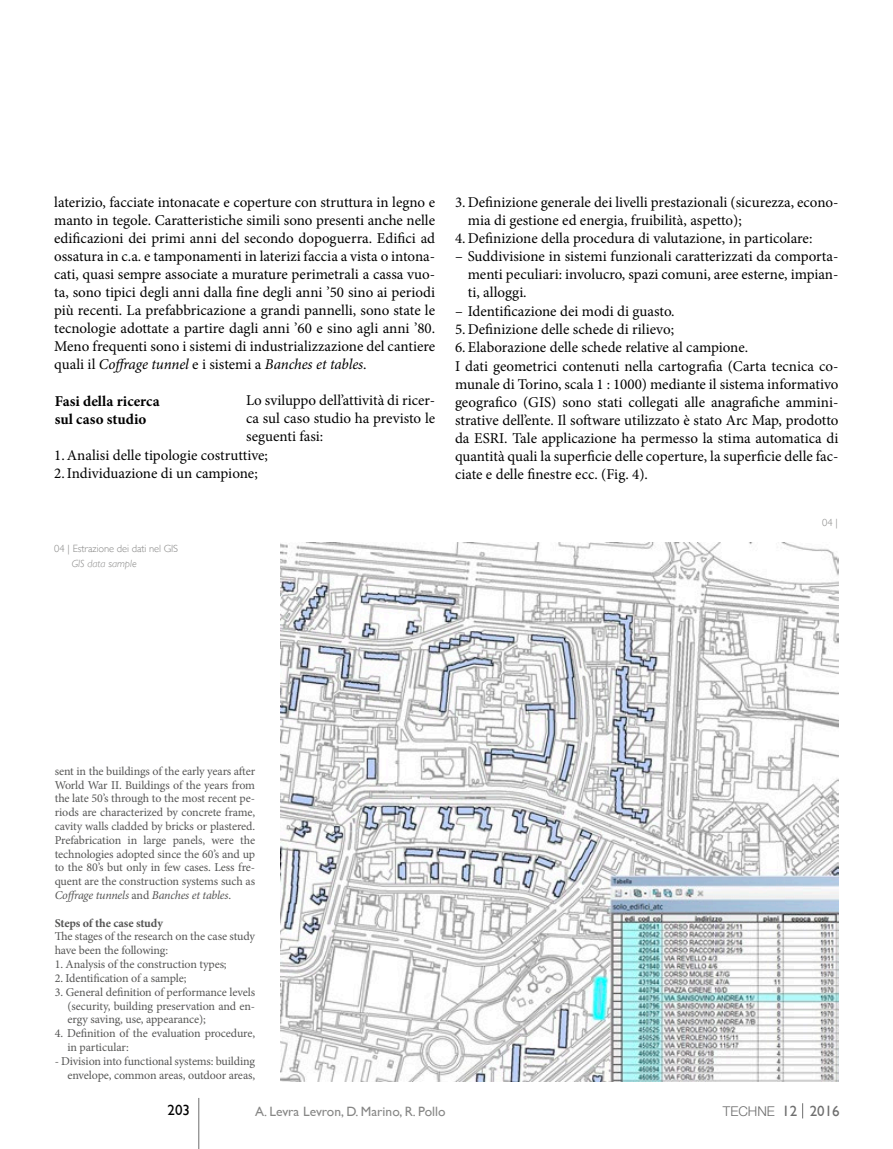
<style>
.page{position:relative;width:893px;height:1149px;background:#fff}
.page>*{position:absolute;margin:0;border:0;box-sizing:border-box;transform-origin:0 0}
.t1{font:15px/18px "Minion Pro";color:#000;text-align:justify}
.t2{font:700 15px/18px "Minion Pro";color:#000}
.t3{font:15px "Gill Sans";color:#000}
.t4{font:13.5px "Gill Sans";color:#878786}
.t5{font:300 13.5px "Helvetica Neue";color:#6e6e6e}
.t6{font:12px/13.8px "Minion Pro";letter-spacing:-.01em;color:#565655;text-align:justify}
.t7{font:700 12px "Minion Pro";letter-spacing:-.01em;color:#565655}
.t8{font:300 10.5px "Gill Sans";letter-spacing:-.01em;color:#878786}
.t9{font:italic 300 10.5px "Gill Sans";color:#878786}
.s1{font-style:italic}
.s2{font-family:"Gill Sans";font-weight:400;font-size:15px}
</style>
<div class="page">
<svg style="left:802px;top:1103px;width:1px;height:15px"></svg>
<hr style="left:198px;top:1097px;width:1px;height:51px;background:#6e6e6e">
<img style="left:281px;top:542px;width:558px;height:538px">
<p class="t1" style="left:54px;top:193px;width:382px">laterizio, facciate intonacate e coperture con struttura in legno e manto in tegole. Caratteristiche simili sono presenti anche nelle edificazioni dei primi anni del secondo dopoguerra. Edifici ad ossatura in c.a. e tamponamenti in laterizi faccia a vista o intona&shy;cati, quasi sempre associate a murature perimetrali a cassa vuo&shy;ta, sono tipici degli anni dalla fine degli anni ’50 sino ai periodi più recenti. La prefabbricazione a grandi pannelli, sono state le tecnologie adottate a partire dagli anni ’60 e sino agli anni ’80.<br>Meno frequenti sono i sistemi di industrializzazione del cantiere quali il <span class="s1">Coffrage tunnel</span> e i sistemi a <span class="s1">Banches et tables</span>.</p>
<p class="t1" style="left:246px;top:391px;width:191px">Lo sviluppo dell’attività di ricer-</p>
<p class="t1" style="left:246px;top:409px;width:191px">ca sul caso studio ha previsto le</p>
<p class="t1" style="left:246px;top:427px;width:79px">seguenti fasi:</p>
<p class="t1" style="left:54px;top:446px;width:215px">1.Analisi delle tipologie costruttive;</p>
<p class="t1" style="left:54px;top:464px;width:205px">2.Individuazione di un campione;</p>
<p class="t2" style="left:55px;top:391px;width:106px">Fasi della ricerca sul caso studio</p>
<p class="t8" style="left:54px;top:540px;width:126px">04 | Estrazione dei dati nel GIS</p>
<p class="t9" style="left:72px;top:557px;width:67px">GIS data sample</p>
<p class="t1" style="left:455px;top:193px;width:385px">3.Definizione generale dei livelli prestazionali (sicurezza, econo-</p>
<p class="t1" style="left:468px;top:211px;width:276px">mia di gestione ed energia, fruibilità, aspetto);</p>
<p class="t1" style="left:455px;top:229px;width:359px">4.Definizione della procedura di valutazione, in particolare:</p>
<p class="t1" style="left:468px;top:247px;width:372px;text-indent:-13px">– Suddivisione in sistemi funzionali caratterizzati da comporta&shy;menti peculiari: involucro, spazi comuni, aree esterne, impian&shy;ti, alloggi.</p>
<p class="t1" style="left:455px;top:302px;width:385px;text-align:left">– Identificazione dei modi di guasto.<br>5.Definizione delle schede di rilievo;<br>6.Elaborazione delle schede relative al campione.<br>I dati geometrici contenuti nella cartografia (Carta tecnica co&shy;munale di Torino, scala 1 : 1000) mediante il sistema informativo geografico (GIS) sono stati collegati alle anagrafiche ammini&shy;strative dell’ente. Il software utilizzato è stato Arc Map, prodotto da ESRI. Tale applicazione ha permesso la stima automatica di quantità quali la superficie delle coperture, la superficie delle fac&shy;ciate e delle finestre ecc. (Fig. 4).</p>
<p class="t8" style="left:822px;top:514px;width:17px">04 |</p>
<p class="t6" style="left:55px;top:763px;width:202px">sent in the buildings of the early years after World War II. Buildings of the years from the late 50’s through to the most recent pe&shy;riods are characterized by concrete frame, cavity walls cladded by bricks or plastered.<br>Prefabrication in large panels, were the technologies adopted since the 60’s and up to the 80’s but only in few cases. Less fre&shy;quent are the construction systems such as <span class="s1">Coffrage tunnels</span> and <span class="s1">Banches et tables</span>.</p>
<p class="t7" style="left:55px;top:914px;width:110px">Steps of the case study</p>
<p class="t6" style="left:55px;top:929px;width:202px">The stages of the research on the case study have been the following:</p>
<p class="t6" style="left:55px;top:957px;width:173px">1. Analysis of the construction types;</p>
<p class="t6" style="left:55px;top:970px;width:133px">2. Identification of a sample;</p>
<p class="t6" style="left:67px;top:984px;width:189px;text-indent:-13px">3. General definition of performance levels (security, building preservation and en&shy;ergy saving, use, appearance);</p>
<p class="t6" style="left:67px;top:1026px;width:189px;text-indent:-13px">4. Definition of the evaluation procedure, in particular:</p>
<p class="t6" style="left:55px;top:1053px;width:202px;text-align:right">- Division into functional systems: building envelope, common areas, outdoor areas,</p>
<p class="t3" style="left:168px;top:1100px;width:24px">203</p>
<p class="t4" style="left:255px;top:1102px;width:192px">A. Levra Levron, D. Marino, R. Pollo</p>
<p class="t5" style="left:723px;top:1102px;width:118px">TECHNE <span class="s2">12 2016</span></p>
</div>
